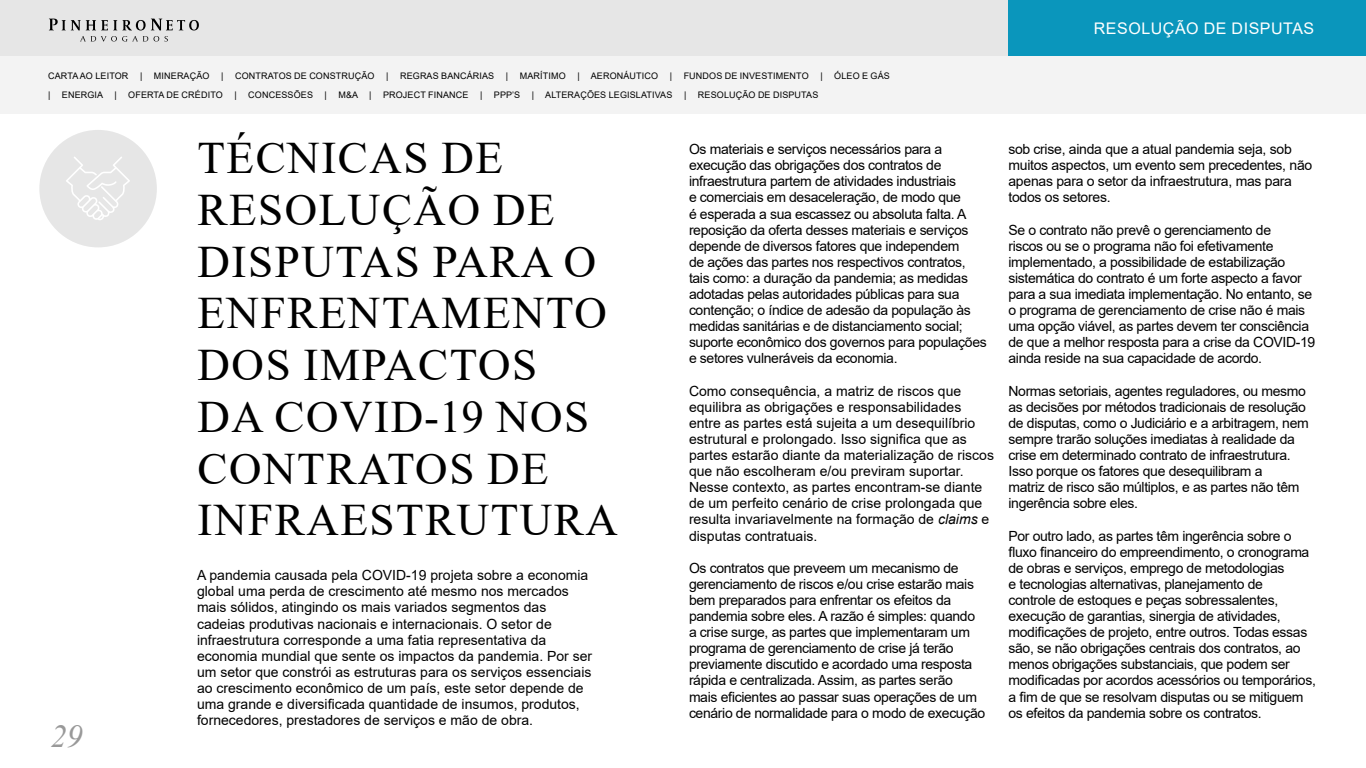
<style>
.page{position:relative;width:1366px;height:768px;background:#fff}
.page>*{position:absolute;margin:0;border:0;box-sizing:border-box;transform-origin:0 0}
.t1{font:45px/51.8px "Times New Roman";letter-spacing:.035em;color:#000}
.t2{font:italic 32px "Times New Roman";color:#999}
.t3{font:16px "Arial";letter-spacing:.035em;color:#fff}
.t4{font:14px/16.1px "Arial";letter-spacing:-.025em;color:#000}
.t5{font:14px/16.1px "Arial";color:#000}
.t6{font:9px "Arial";letter-spacing:.015em;color:#000}
.s1{font-style:italic}
</style>
<div class="page">
<div style="left:0;top:56px;width:1366px;height:58px;background:#f3f3f3"></div>
<div style="left:0;top:0;width:1366px;height:56px;background:#e6e6e6"></div>
<svg style="left:49px;top:19px;width:150px;height:23px"></svg>
<div style="left:39px;top:130px;width:118px;height:117px;background:#e6e6e6;border-radius:50%"></div>
<svg style="left:66px;top:157px;width:64px;height:63px"></svg>
<div style="left:1008px;top:0;width:358px;height:56px;background:#0a96bc"></div>
<p class="t6" style="left:48px;top:69px;width:82px">CARTA AO LEITOR</p>
<p class="t6" style="left:140px;top:69px;width:4px">|</p>
<p class="t6" style="left:154px;top:69px;width:57px">MINERAÇÃO</p>
<p class="t6" style="left:221px;top:69px;width:4px">|</p>
<p class="t6" style="left:235px;top:69px;width:141px">CONTRATOS DE CONSTRUÇÃO</p>
<p class="t6" style="left:386px;top:69px;width:4px">|</p>
<p class="t6" style="left:400px;top:69px;width:96px">REGRAS BANCÁRIAS</p>
<p class="t6" style="left:506px;top:69px;width:4px">|</p>
<p class="t6" style="left:520px;top:69px;width:47px">MARÍTIMO</p>
<p class="t6" style="left:577px;top:69px;width:82px">| AERONÁUTICO</p>
<p class="t6" style="left:670px;top:69px;width:4px">|</p>
<p class="t6" style="left:684px;top:69px;width:127px">FUNDOS DE INVESTIMENTO</p>
<p class="t6" style="left:820px;top:69px;width:4px">|</p>
<p class="t6" style="left:834px;top:69px;width:57px">ÓLEO E GÁS</p>
<p class="t6" style="left:48px;top:88px;width:4px">|</p>
<p class="t6" style="left:62px;top:88px;width:56px">ENERGIA |</p>
<p class="t6" style="left:128px;top:88px;width:96px">OFERTA DE CRÉDITO</p>
<p class="t6" style="left:234px;top:88px;width:4px">|</p>
<p class="t6" style="left:248px;top:88px;width:66px">CONCESSÕES</p>
<p class="t6" style="left:325px;top:88px;width:4px">|</p>
<p class="t6" style="left:339px;top:88px;width:34px">M&amp;A |</p>
<p class="t6" style="left:383px;top:88px;width:87px">PROJECT FINANCE</p>
<p class="t6" style="left:480px;top:88px;width:4px">|</p>
<p class="t6" style="left:494px;top:88px;width:28px">PPP’S</p>
<p class="t6" style="left:532px;top:88px;width:142px">| ALTERAÇÕES LEGISLATIVAS</p>
<p class="t6" style="left:684px;top:88px;width:4px">|</p>
<p class="t6" style="left:698px;top:88px;width:122px">RESOLUÇÃO DE DISPUTAS</p>
<h2 class="t2" style="left:51px;top:715px;width:33px">29</h2>
<h1 class="t1" style="left:198px;top:131px;width:422px">TÉCNICAS DE<br>RESOLUÇÃO DE<br>DISPUTAS PARA O<br>ENFRENTAMENTO<br>DOS IMPACTOS<br>DA COVID-19 NOS<br>CONTRATOS DE<br>INFRAESTRUTURA</h1>
<p class="t4" style="left:689px;top:141px;width:299px">Os materiais e serviços necessários para a execução das obrigações dos contratos de infraestrutura partem de atividades industriais<br>e comerciais em desaceleração, de modo que<br>é esperada a sua escassez ou absoluta falta. A reposição da oferta desses materiais e serviços depende de diversos fatores que independem<br>de ações das partes nos respectivos contratos, tais como: a duração da pandemia; as medidas adotadas pelas autoridades públicas para sua contenção; o índice de adesão da população às medidas sanitárias e de distanciamento social; suporte econômico dos governos para populações e setores vulneráveis da economia.</p>
<p class="t5" style="left:689px;top:383px;width:307px">Como consequência, a matriz de riscos que equilibra as obrigações e responsabilidades entre as partes está sujeita a um desequilíbrio estrutural e prolongado. Isso significa que as partes estarão diante da materialização de riscos que não escolheram e/ou previram suportar.<br>Nesse contexto, as partes encontram-se diante de um perfeito cenário de crise prolongada que resulta invariavelmente na formação de <span class="s1">claims</span> e disputas contratuais.</p>
<p class="t4" style="left:689px;top:560px;width:298px">Os contratos que preveem um mecanismo de gerenciamento de riscos e/ou crise estarão mais bem preparados para enfrentar os efeitos da pandemia sobre eles. A razão é simples: quando a crise surge, as partes que implementaram um programa de gerenciamento de crise já terão previamente discutido e acordado uma resposta rápida e centralizada. Assim, as partes serão<br>mais eficientes ao passar suas operações de um cenário de normalidade para o modo de execução</p>
<p class="t5" style="left:197px;top:567px;width:397px">A pandemia causada pela COVID-19 projeta sobre a economia global uma perda de crescimento até mesmo nos mercados mais sólidos, atingindo os mais variados segmentos das cadeias produtivas nacionais e internacionais. O setor de infraestrutura corresponde a uma fatia representativa da economia mundial que sente os impactos da pandemia. Por ser um setor que constrói as estruturas para os serviços essenciais ao crescimento econômico de um país, este setor depende de uma grande e diversificada quantidade de insumos, produtos, fornecedores, prestadores de serviços e mão de obra.</p>
<p class="t3" style="left:1094px;top:18px;width:222px">RESOLUÇÃO DE DISPUTAS</p>
<p class="t4" style="left:1008px;top:141px;width:305px">sob crise, ainda que a atual pandemia seja, sob muitos aspectos, um evento sem precedentes, não apenas para o setor da infraestrutura, mas para todos os setores.</p>
<p class="t4" style="left:1008px;top:222px;width:308px">Se o contrato não prevê o gerenciamento de<br>riscos ou se o programa não foi efetivamente implementado, a possibilidade de estabilização sistemática do contrato é um forte aspecto a favor para a sua imediata implementação. No entanto, se o programa de gerenciamento de crise não é mais uma opção viável, as partes devem ter consciência de que a melhor resposta para a crise da COVID-19 ainda reside na sua capacidade de acordo.</p>
<p class="t4" style="left:1008px;top:383px;width:302px">Normas setoriais, agentes reguladores, ou mesmo as decisões por métodos tradicionais de resolução de disputas, como o Judiciário e a arbitragem, nem sempre trarão soluções imediatas à realidade da crise em determinado contrato de infraestrutura.<br>Isso porque os fatores que desequilibram a<br>matriz de risco são múltiplos, e as partes não têm ingerência sobre eles.</p>
<p class="t4" style="left:1008px;top:528px;width:309px">Por outro lado, as partes têm ingerência sobre o fluxo financeiro do empreendimento, o cronograma de obras e serviços, emprego de metodologias<br>e tecnologias alternativas, planejamento de<br>controle de estoques e peças sobressalentes, execução de garantias, sinergia de atividades, modificações de projeto, entre outros. Todas essas são, se não obrigações centrais dos contratos, ao menos obrigações substanciais, que podem ser modificadas por acordos acessórios ou temporários, a fim de que se resolvam disputas ou se mitiguem os efeitos da pandemia sobre os contratos.</p>
</div>
